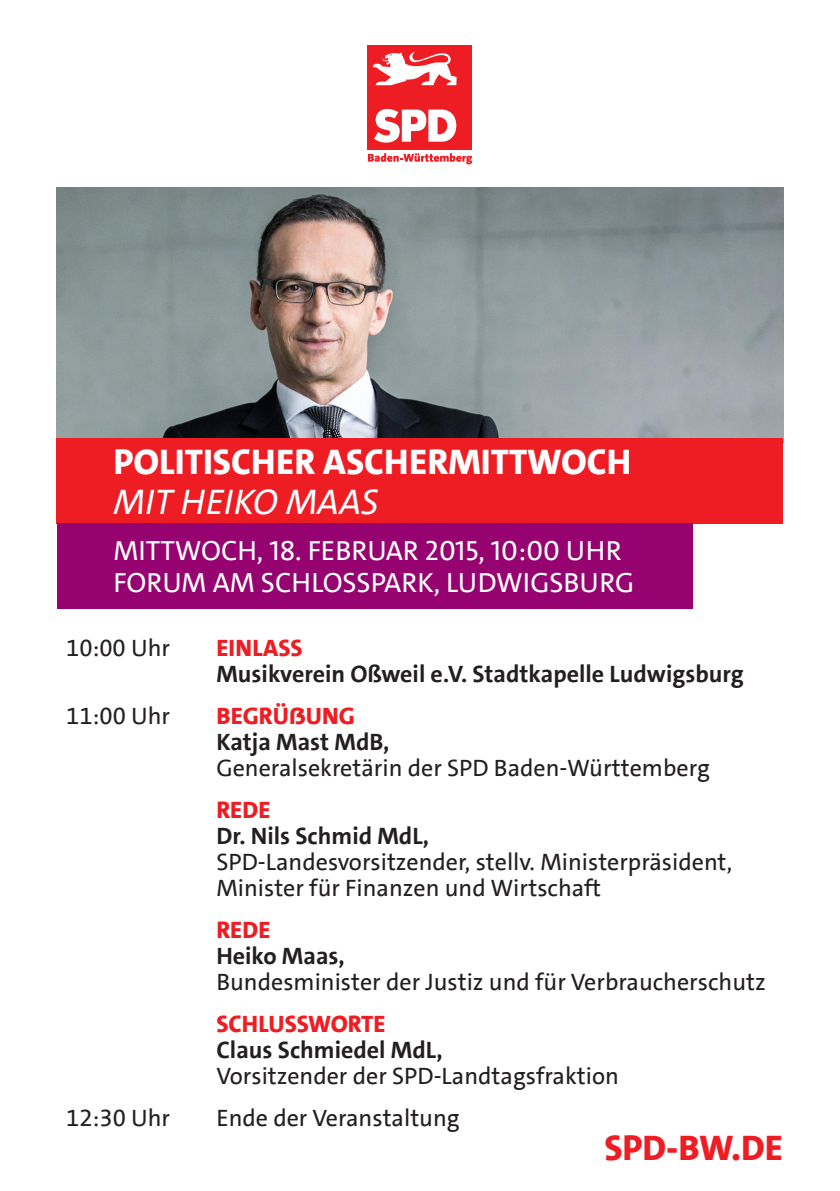
<style>
.page{position:relative;width:840px;height:1191px;background:#fff}
.page>*{position:absolute;margin:0;border:0;box-sizing:border-box;transform-origin:0 0}
.t1{font:800 36px "SPD The Sans Versal";color:#fff}
.t2{font:italic 36px "SPD The Sans Versal";color:#fff}
.t3{font:800 36px "SPD The Sans Versal";color:#ee1d23}
.t4{font:28px/32px "SPD The Sans Versal";color:#fff}
.t5{font:24px/26px "SPD The Sans";color:#231f20}
.t6{font:700 24px "SPD The Sans";color:#231f20}
.t7{font:800 24px "SPD The Sans Versal";color:#ee1d23}
</style>
<div class="page">
<img style="left:57px;top:187px;width:725px;height:251px">
<div style="left:57px;top:438px;width:725px;height:85px;background:#ee1d23"></div>
<div style="left:57px;top:523px;width:635px;height:85px;background:#960370"></div>
<div style="left:368px;top:45px;width:104px;height:104px;background:#ee1d23"></div>
<svg style="left:374px;top:109px;width:82px;height:34px"></svg>
<svg style="left:373px;top:51px;width:83px;height:34px"></svg>
<svg style="left:368px;top:153px;width:104px;height:11px"></svg>
<h1 class="t1" style="left:113px;top:439px;width:519px">POLITISCHER ASCHERMITTWOCH</h1>
<h1 class="t2" style="left:113px;top:479px;width:266px">MIT HEIKO MAAS</h1>
<p class="t4" style="left:113px;top:535px;width:522px">MITTWOCH, 18. FEBRUAR 2015, 10:00 UHR<br>FORUM AM SCHLOSSPARK, LUDWIGSBURG</p>
<p class="t5" style="left:66px;top:635px;width:105px">10:00 Uhr</p>
<p class="t7" style="left:216px;top:632px;width:88px">EINLASS</p>
<p class="t6" style="left:216px;top:658px;width:528px">Musikverein Oßweil e.V. Stadtkapelle Ludwigsburg</p>
<p class="t5" style="left:66px;top:703px;width:105px">11:00 Uhr</p>
<p class="t7" style="left:216px;top:700px;width:140px">BEGRÜßUNG</p>
<p class="t6" style="left:216px;top:726px;width:174px">Katja Mast MdB,</p>
<p class="t5" style="left:216px;top:755px;width:494px">Generalsekretärin der SPD Baden-Württemberg</p>
<p class="t7" style="left:216px;top:794px;width:56px">REDE</p>
<p class="t6" style="left:216px;top:820px;width:214px">Dr. Nils Schmid MdL,</p>
<p class="t5" style="left:216px;top:849px;width:517px">SPD-Landesvorsitzender, stellv. Ministerpräsident,<br>Minister für Finanzen und Wirtschaft</p>
<p class="t7" style="left:216px;top:914px;width:56px">REDE</p>
<p class="t6" style="left:216px;top:940px;width:130px">Heiko Maas,</p>
<p class="t5" style="left:216px;top:969px;width:550px">Bundesminister der Justiz und für Verbraucherschutz</p>
<p class="t7" style="left:216px;top:1008px;width:171px">SCHLUSSWORTE</p>
<p class="t6" style="left:216px;top:1034px;width:227px">Claus Schmiedel MdL,</p>
<p class="t5" style="left:216px;top:1063px;width:404px">Vorsitzender der SPD-Landtagsfraktion</p>
<p class="t5" style="left:66px;top:1105px;width:105px">12:30 Uhr</p>
<p class="t5" style="left:216px;top:1105px;width:245px">Ende der Veranstaltung</p>
<h1 class="t3" style="left:604px;top:1124px;width:180px">SPD-BW.DE</h1>
</div>
